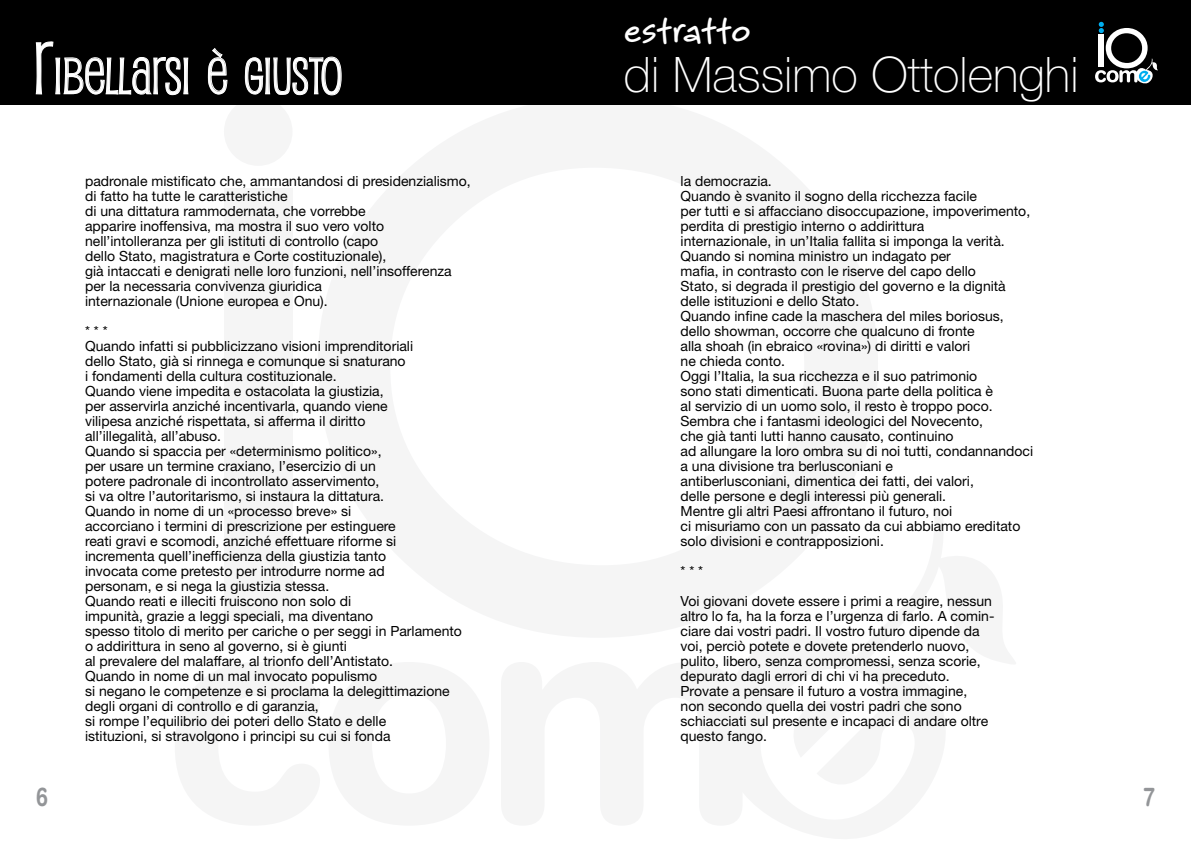
<style>
.page{position:relative;width:1191px;height:842px;background:#fff}
.page>*{position:absolute;margin:0;border:0;box-sizing:border-box;transform-origin:0 0}
.t1{font:49.7px "Pupcat";color:#fff;scale:.96 1}
.t2{font:100 49px "Helvetica Neue LT Std";color:#fff}
.t3{font:700 40px "Bruno JB Std";letter-spacing:-.01em;color:#fff}
.t4{font:700 26px "Helvetica Rounded LT Std";color:#939598;scale:.75 1}
.t5{font:14px/15px "Helvetica Neue LT Std";color:#000}
.s1{font-size:71px}
</style>
<div class="page">
<div style="left:224px;top:188px;width:68px;height:433px;background:#f5f5f5"></div>
<div style="left:224px;top:97px;width:68px;height:69px;background:#f5f5f5;border-radius:50%"></div>
<div style="left:0;top:0;width:1191px;height:105px;background:#000"></div>
<svg style="left:1095px;top:22px;width:63px;height:62px"></svg>
<svg style="left:35px;top:41px;width:154px;height:54px"></svg>
<svg style="left:208px;top:48px;width:20px;height:47px"></svg>
<svg style="left:244px;top:56px;width:98px;height:40px"></svg>
<h1 class="t1" style="left:34px;top:45px;width:322px"><span class="s1">R</span>IBELLARSI È GIUSTO</h1>
<p class="t5" style="left:85px;top:173px;width:387px">padronale mistificato che, ammantandosi di presidenzialismo, di fatto ha tutte le caratteristiche<br>di una dittatura rammodernata, che vorrebbe<br>apparire inoffensiva, ma mostra il suo vero volto nell’intolleranza per gli istituti di controllo (capo<br>dello Stato, magistratura e Corte costituzionale),<br>già intaccati e denigrati nelle loro funzioni, nell’insofferenza per la necessaria convivenza giuridica<br>internazionale (Unione europea e Onu).</p>
<p class="t5" style="left:85px;top:323px;width:378px">* * *<br>Quando infatti si pubblicizzano visioni imprenditoriali<br>dello Stato, già si rinnega e comunque si snaturano<br>i fondamenti della cultura costituzionale.<br>Quando viene impedita e ostacolata la giustizia,<br>per asservirla anziché incentivarla, quando viene<br>vilipesa anziché rispettata, si afferma il diritto<br>all’illegalità, all’abuso.<br>Quando si spaccia per «determinismo politico»,<br>per usare un termine craxiano, l’esercizio di un<br>potere padronale di incontrollato asservimento,<br>si va oltre l’autoritarismo, si instaura la dittatura.<br>Quando in nome di un «processo breve» si<br>accorciano i termini di prescrizione per estinguere<br>reati gravi e scomodi, anziché effettuare riforme si incrementa quell’inefficienza della giustizia tanto<br>invocata come pretesto per introdurre norme ad<br>personam, e si nega la giustizia stessa.<br>Quando reati e illeciti fruiscono non solo di<br>impunità, grazie a leggi speciali, ma diventano<br>spesso titolo di merito per cariche o per seggi in Parlamento o addirittura in seno al governo, si è giunti<br>al prevalere del malaffare, al trionfo dell’Antistato.<br>Quando in nome di un mal invocato populismo<br>si negano le competenze e si proclama la delegittimazione degli organi di controllo e di garanzia,<br>si rompe l’equilibrio dei poteri dello Stato e delle<br>istituzioni, si stravolgono i principi su cui si fonda</p>
<h3 class="t3" style="left:624px;top:3px;width:128px">estratto</h3>
<h2 class="t2" style="left:624px;top:46px;width:456px">di Massimo Ottolenghi</h2>
<p class="t5" style="left:680px;top:173px;width:354px">la democrazia.<br>Quando è svanito il sogno della ricchezza facile<br>per tutti e si affacciano disoccupazione, impoverimento, perdita di prestigio interno o addirittura<br>internazionale, in un’Italia fallita si imponga la verità.<br>Quando si nomina ministro un indagato per<br>mafia, in contrasto con le riserve del capo dello<br>Stato, si degrada il prestigio del governo e la dignità delle istituzioni e dello Stato.<br>Quando infine cade la maschera del miles boriosus, dello showman, occorre che qualcuno di fronte<br>alla shoah (in ebraico «rovina») di diritti e valori<br>ne chieda conto.<br>Oggi l’Italia, la sua ricchezza e il suo patrimonio<br>sono stati dimenticati. Buona parte della politica è<br>al servizio di un uomo solo, il resto è troppo poco.<br>Sembra che i fantasmi ideologici del Novecento,<br>che già tanti lutti hanno causato, continuino<br>ad allungare la loro ombra su di noi tutti, condannandoci a una divisione tra berlusconiani e<br>antiberlusconiani, dimentica dei fatti, dei valori,<br>delle persone e degli interessi più generali.<br>Mentre gli altri Paesi affrontano il futuro, noi<br>ci misuriamo con un passato da cui abbiamo ereditato solo divisioni e contrapposizioni.</p>
<p class="t5" style="left:680px;top:556px;width:313px;line-height:30px">* * *<br>Voi giovani dovete essere i primi a reagire, nessun</p>
<p class="t5" style="left:680px;top:608px;width:315px">altro lo fa, ha la forza e l’urgenza di farlo. A comin&shy;ciare dai vostri padri. Il vostro futuro dipende da voi, perciò potete e dovete pretenderlo nuovo, pulito, libero, senza compromessi, senza scorie, depurato dagli errori di chi vi ha preceduto.<br>Provate a pensare il futuro a vostra immagine,<br>non secondo quella dei vostri padri che sono schiacciati sul presente e incapaci di andare oltre questo fango.</p>
<h3 class="t4" style="left:36px;top:781px;width:17px">6</h3>
<h3 class="t4" style="left:1143px;top:781px;width:16px">7</h3>
</div>
